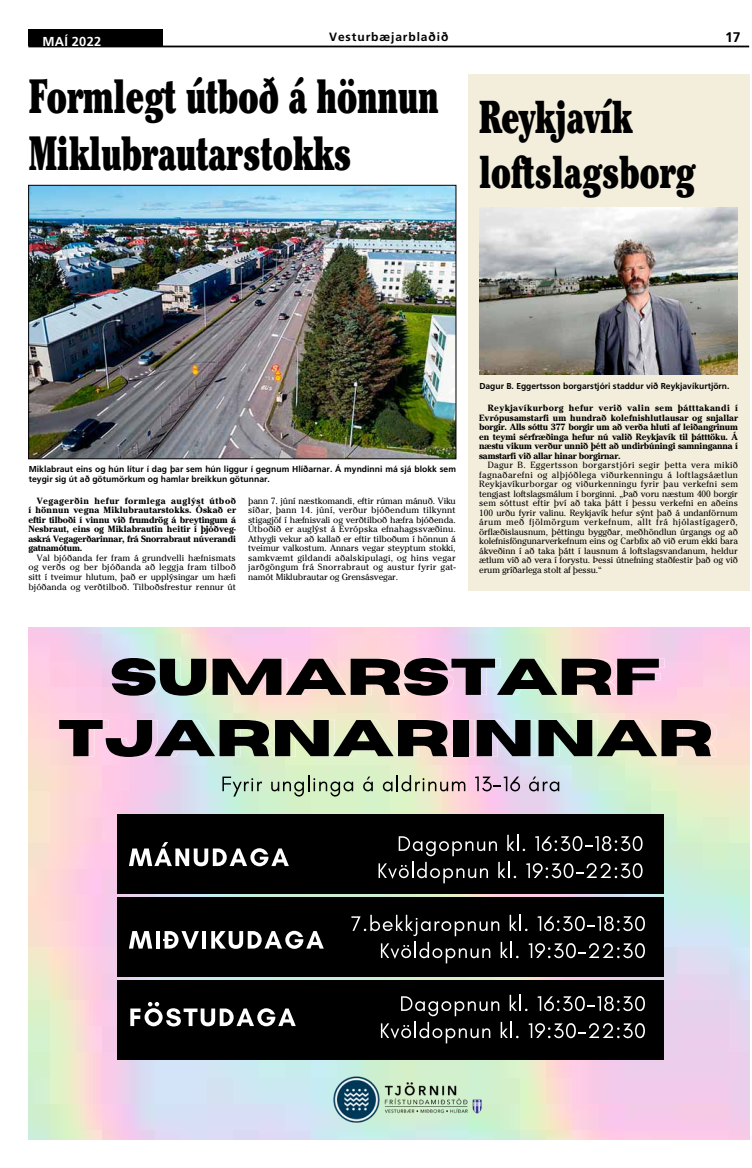
<style>
.page{position:relative;width:752px;height:1168px;background:#fff}
.page>*{position:absolute;margin:0;border:0;box-sizing:border-box;transform-origin:0 0}
.t1{font:700 51.6px/61.3px "Horizon";color:#000;text-align:center}
.t2{font:900 condensed 48px/57.6px "Cheltenham";letter-spacing:-.015em;color:#000;scale:.78 1}
.t3{font:900 condensed 46px/55.2px "Cheltenham";letter-spacing:-.015em;color:#000;scale:.8 1}
.t4{font:700 14px "Frutiger";color:#000}
.t5{font:700 13px "Frutiger";letter-spacing:.015em;color:#fff}
.t6{font:700 12px "Frutiger";letter-spacing:.075em;color:#000}
.t7{font:9px/9.5px "Cheltenham";letter-spacing:-.015em;color:#000;text-align:justify}
.t8{font:700 9px/9.5px "Cheltenham";letter-spacing:-.015em;color:#000;text-align:justify}
.t9{font:700 8.6px/10px "Frutiger";color:#000}
</style>
<div class="page">
<hr style="left:28px;top:46px;width:720px;height:1px;background:#000">
<div style="left:28px;top:30px;width:135px;height:16px;background:#000"></div>
<img style="left:30px;top:187px;width:424px;height:270px">
<div style="left:28px;top:185px;width:428px;height:274px;border:1px solid #000"></div>
<img style="left:29px;top:628px;width:719px;height:512px">
<div style="left:117px;top:815px;width:546px;height:79px;background:#000"></div>
<div style="left:117px;top:897px;width:546px;height:80px;background:#000"></div>
<div style="left:117px;top:980px;width:546px;height:79px;background:#000"></div>
<img style="left:298px;top:1059px;width:222px;height:81px">
<svg style="left:398px;top:836px;width:98px;height:20px"></svg>
<svg style="left:507px;top:835px;width:18px;height:16px"></svg>
<svg style="left:535px;top:836px;width:107px;height:15px"></svg>
<svg style="left:378px;top:862px;width:109px;height:21px"></svg>
<svg style="left:498px;top:862px;width:18px;height:16px"></svg>
<svg style="left:526px;top:863px;width:116px;height:15px"></svg>
<svg style="left:129px;top:842px;width:160px;height:24px"></svg>
<svg style="left:222px;top:776px;width:40px;height:20px"></svg>
<svg style="left:271px;top:775px;width:82px;height:21px;background:#adc3a1"></svg>
<svg style="left:363px;top:776px;width:9px;height:15px"></svg>
<svg style="left:382px;top:775px;width:83px;height:16px"></svg>
<svg style="left:475px;top:776px;width:45px;height:15px"></svg>
<svg style="left:528px;top:776px;width:31px;height:15px"></svg>
<svg style="left:129px;top:931px;width:23px;height:17px"></svg>
<hr style="left:156px;top:931px;width:3px;height:17px;background:#fff">
<svg style="left:163px;top:931px;width:36px;height:18px"></svg>
<hr style="left:202px;top:931px;width:4px;height:17px;background:#fff">
<svg style="left:211px;top:931px;width:112px;height:18px"></svg>
<svg style="left:130px;top:1002px;width:165px;height:24px"></svg>
<svg style="left:351px;top:915px;width:148px;height:21px"></svg>
<svg style="left:509px;top:915px;width:18px;height:16px"></svg>
<svg style="left:537px;top:916px;width:107px;height:15px"></svg>
<svg style="left:381px;top:942px;width:109px;height:21px"></svg>
<svg style="left:500px;top:942px;width:18px;height:16px"></svg>
<svg style="left:528px;top:943px;width:116px;height:15px"></svg>
<svg style="left:401px;top:996px;width:98px;height:20px"></svg>
<svg style="left:509px;top:995px;width:18px;height:16px"></svg>
<svg style="left:537px;top:996px;width:107px;height:15px"></svg>
<svg style="left:381px;top:1022px;width:109px;height:21px"></svg>
<svg style="left:500px;top:1022px;width:18px;height:16px"></svg>
<svg style="left:528px;top:1023px;width:116px;height:15px"></svg>
<div style="left:468px;top:74px;width:280px;height:517px;background:#f3eddb"></div>
<img style="left:479px;top:207px;width:258px;height:167px">
<h3 class="t5" style="left:43px;top:33px;width:60px">MAÍ 2022</h3>
<h3 class="t6" style="left:329px;top:30px;width:121px">Vesturbæjarblaðið</h3>
<h3 class="t4" style="left:724px;top:29px;width:17px">17</h3>
<h2 class="t2" style="left:28px;top:66px;width:527px">Formlegt útboð á hönnun<br>Miklubrautarstokks</h2>
<h3 class="t3" style="left:479px;top:88px;width:272px">Reykjavík loftslagsborg</h3>
<p class="t9" style="left:29px;top:463px;width:428px">Miklabraut eins og hún lítur í dag þar sem hún liggur í gegnum Hlíðarnar. Á myndinni má sjá blokk sem teygir sig út að götumörkum og hamlar breikkun götunnar.</p>
<p class="t8" style="left:28px;top:496px;width:209px;text-indent:9px">Vegagerðin hefur formlega auglýst útboð í hönnun vegna Miklubrautarstokks. Óskað er eftir tilboði í vinnu við frumdrög á breytingum á Nesbraut, eins og Miklabrautin heitir í þjóðveg&shy;askrá Vegagerðarinnar, frá Snorrabraut núverandi gatnamótum.</p>
<p class="t7" style="left:28px;top:553px;width:209px;text-indent:9px">Val bjóðanda fer fram á grundvelli hæfnismats og verðs og ber bjóðanda að leggja fram tilboð sitt í tveimur hlutum, það er upplýsingar um hæfi bjóðanda og verðtilboð. Tilboðsfrestur rennur út</p>
<p class="t7" style="left:248px;top:496px;width:209px">þann 7. júní næstkomandi, eftir rúman mánuð. Viku síðar, þann 14. júní, verður bjóðendum tilkynnt stigagjöf í hæfnisvali og verðtilboð hæfra bjóðenda.<br>Útboðið er auglýst á Evrópska efnahagssvæðinu.<br>Athygli vekur að kallað er eftir tilboðum í hönnun á tveimur valkostum. Annars vegar steyptum stokki, samkvæmt gildandi aðalskipulagi, og hins vegar jarðgöngum frá Snorrabraut og austur fyrir gat&shy;namót Miklubrautar og Grensásvegar.</p>
<p class="t9" style="left:479px;top:380px;width:251px">Dagur B. Eggertsson borgarstjóri staddur við Reykjavíkurtjörn.</p>
<p class="t8" style="left:479px;top:403px;width:260px;text-indent:9px">Reykjavíkurborg hefur verið valin sem þátttakandi í Evrópusamstarfi um hundrað kolefnishlutlausar og snjallar borgir. Alls sóttu 377 borgir um að verða hluti af leiðangrinum en teymi sérfræðinga hefur nú valið Reykjavík til þátttöku. Á næstu vikum verður unnið þétt að undirbúningi samninganna í samstarfi við allar hinar borgirnar.</p>
<p class="t7" style="left:479px;top:460px;width:260px;text-indent:9px">Dagur B. Eggertsson borgarstjóri segir þetta vera mikið fagnaðarefni og alþjóðlega viðurkenningu á loftlagsáætlun Reykjavíkurborgar og viðurkenningu fyrir þau verkefni sem tengjast loftslagsmálum í borginni. „Það voru næstum 400 borgir sem sóttust eftir því að taka þátt í þessu verkefni en aðeins 100 urðu fyrir valinu. Reykjavík hefur sýnt það á undanförnum árum með fjölmörgum verkefnum, allt frá hjólastígagerð, örflæðislausnum, þéttingu byggðar, meðhöndlun úrgangs og að kolefnisföngunarverkefnum eins og Carbfix að við erum ekki bara ákveðinn í að taka þátt í lausnum á loftslagsvandanum, heldur ætlum við að vera í forystu. Þessi útnefning staðfestir það og við erum gríðarlega stolt af þessu.“</p>
<h1 class="t1" style="left:58px;top:647px;width:656px">SUMARSTARF<br>TJARNARINNAR</h1>
</div>
